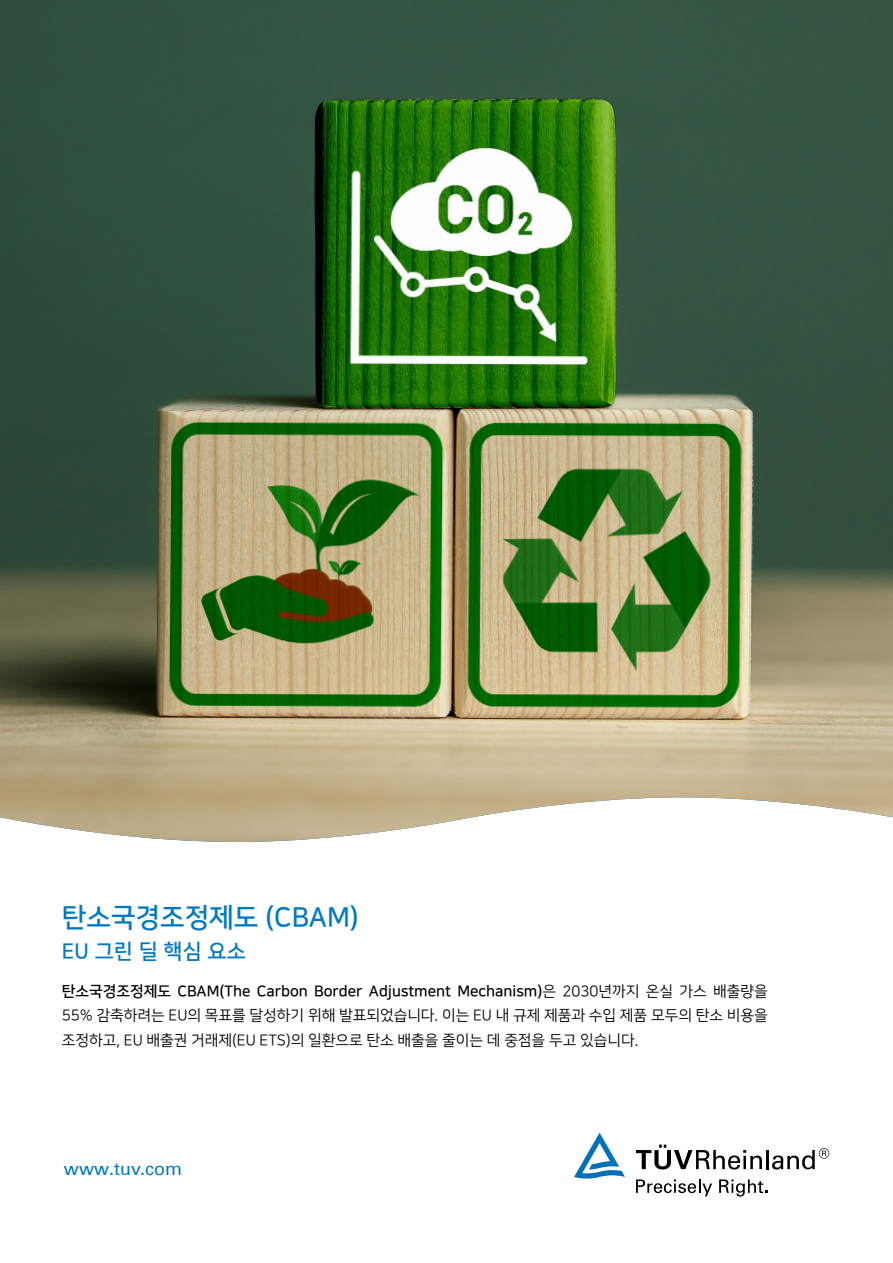
<style>
.page{position:relative;width:893px;height:1263px;background:#fff}
.page>*{position:absolute;margin:0;border:0;box-sizing:border-box;transform-origin:0 0}
.t1{font:27px "Nanum Square B";color:#0079c1}
.t2{font:21px "Nanum Square B";letter-spacing:.01em;color:#0079c1}
.t3{font:18px "Univers Com 55 Roman";color:#0079c1}
.t4{font:15px/25.2px "Nanum Square R";color:#000}
.t5{font:15px "Nanum Square B";color:#000}
.s1{font-family:"Nanum Square R"}
</style>
<div class="page">
<svg style="left:636px;top:1144px;width:126px;height:25px"></svg>
<hr style="left:766px;top:1150px;width:3px;height:19px;background:#000">
<svg style="left:772px;top:1148px;width:57px;height:21px"></svg>
<svg style="left:574px;top:1133px;width:51px;height:45px"></svg>
<svg style="left:636px;top:1179px;width:76px;height:17px"></svg>
<svg style="left:719px;top:1179px;width:48px;height:17px"></svg>
<img style="left:0;top:0;width:893px;height:842px">
<h1 class="t1" style="left:62px;top:903px;width:299px">탄소국경조정제도 (CBAM)</h1>
<h2 class="t2" style="left:62px;top:940px;width:186px">EU 그린 딜 핵심 요소</h2>
<p class="t5" style="left:62px;top:983px;width:707px">탄소국경조정제도 CBAM(The Carbon Border Adjustment Mechanism)<span class="s1">은 2030년까지 온실 가스 배출량을</span></p>
<p class="t4" style="left:62px;top:1003px;width:707px">55% 감축하려는 EU의 목표를 달성하기 위해 발표되었습니다. 이는 EU 내 규제 제품과 수입 제품 모두의 탄소 비용을 조정하고, EU 배출권 거래제(EU ETS)의 일환으로 탄소 배출을 줄이는 데 중점을 두고 있습니다.</p>
<p class="t3" style="left:64px;top:1157px;width:120px">www.tuv.com</p>
</div>
